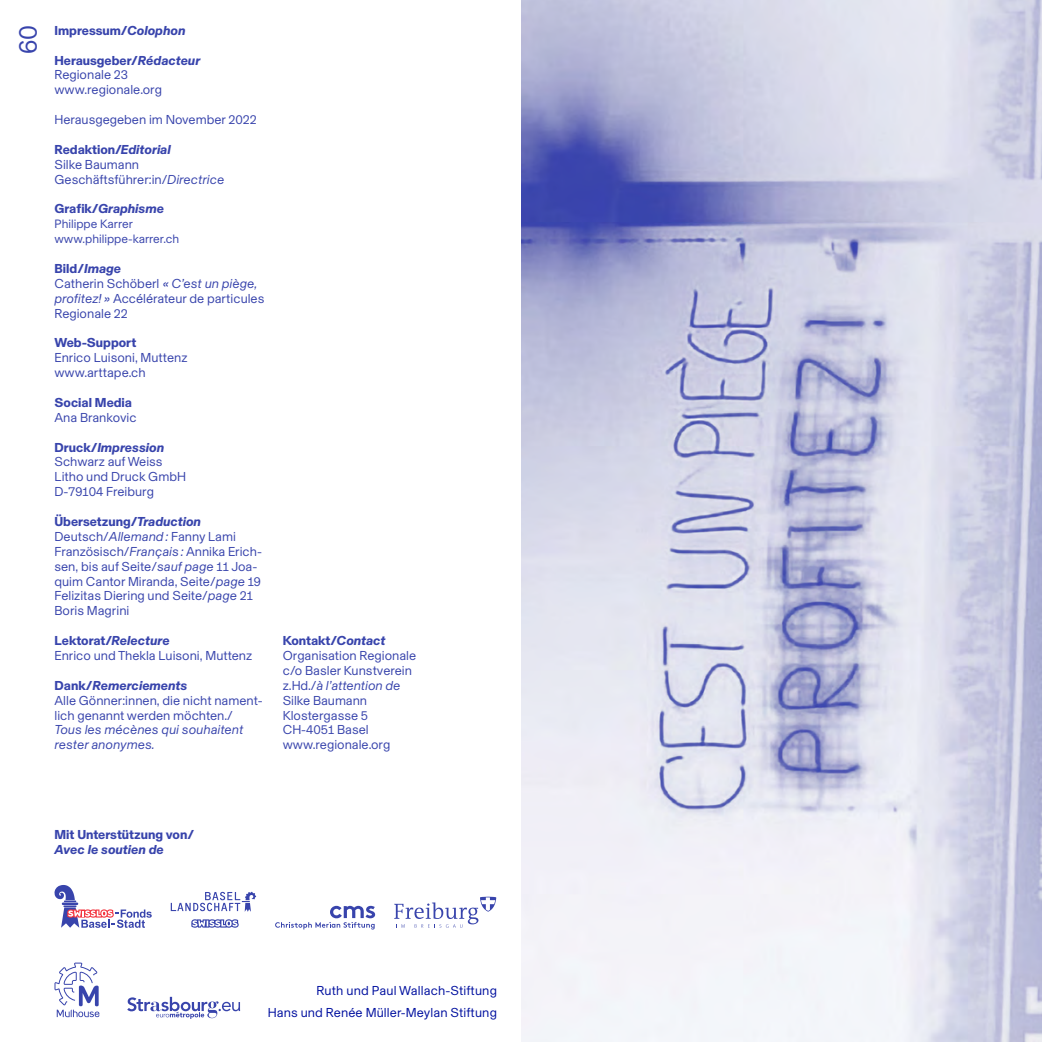
<style>
.page{position:relative;width:1042px;height:1042px;background:#fff}
.page>*{position:absolute;margin:0;border:0;box-sizing:border-box;transform-origin:0 0}
.t1{font:26.25px "Basel";color:#3844ac}
.t2{font:13.12px/14.9px "Basel";color:#3844ac}
.t3{font:700 13.12px "Basel";color:#3844ac}
.t4{font:13.12px/21.7px "Basel";letter-spacing:.005em;color:#00109f;text-align:right}
.t5{font:italic 13.12px/14.9px "Basel";color:#3844ac}
.t6{font:italic 700 13.12px "Basel";color:#3844ac}
.t7{font:12.25px/14.9px "Basel";color:#3844ac}
.s1{font-style:italic}
.s2{font-weight:700}
.s3{font-weight:700;font-style:italic}
.s4{font-style:normal}
</style>
<div class="page">
<img style="left:521px;top:0;width:521px;height:1042px">
<svg style="left:127px;top:997px;width:113px;height:22px"></svg>
<svg style="left:394px;top:896px;width:102px;height:31px"></svg>
<svg style="left:171px;top:892px;width:85px;height:20px"></svg>
<svg style="left:191px;top:919px;width:48px;height:8px"></svg>
<svg style="left:54px;top:885px;width:98px;height:43px"></svg>
<svg style="left:275px;top:906px;width:100px;height:23px"></svg>
<svg style="left:54px;top:962px;width:45px;height:55px"></svg>
<h1 class="t1" style="left:9px;top:54px;width:31px;rotate:-90deg">60</h1>
<p class="t3" style="left:55px;top:20px;width:132px">Impressum/<span class="s1">Colophon</span></p>
<p class="t2" style="left:54px;top:52px;width:147px"><span class="s2">Herausgeber/</span><span class="s3">Rédacteur<br></span>Regionale 23 www.regionale.org</p>
<p class="t2" style="left:54px;top:111px;width:204px">Herausgegeben im November 2022</p>
<p class="t2" style="left:54px;top:141px;width:171px"><span class="s2">Redaktion/</span><span class="s3">Editorial<br></span>Silke Baumann<br>Geschäftsführer:in/<span class="s1">Directrice</span></p>
<p class="t6" style="left:54px;top:199px;width:111px"><span class="s4">Grafik/</span>Graphisme</p>
<p class="t7" style="left:54px;top:216px;width:126px">Philippe Karrer www.philippe-karrer.ch</p>
<p class="t2" style="left:54px;top:260px;width:211px"><span class="s2">Bild/</span><span class="s3">Image<br></span>Catherin Schöberl <span class="s1">« C’est un piège, profitez! »</span> Accélérateur de particules<br>Regionale 22</p>
<p class="t3" style="left:54px;top:333px;width:83px">Web-Support</p>
<p class="t2" style="left:54px;top:349px;width:134px">Enrico Luisoni, Muttenz www.arttape.ch</p>
<p class="t3" style="left:54px;top:392px;width:79px">Social Media</p>
<p class="t2" style="left:54px;top:409px;width:84px">Ana Brankovic</p>
<p class="t2" style="left:54px;top:439px;width:133px"><span class="s2">Druck/</span><span class="s3">Impression<br></span>Schwarz auf Weiss<br>Litho und Druck GmbH<br>D-79104 Freiburg</p>
<p class="t2" style="left:54px;top:513px;width:209px"><span class="s2">Übersetzung/</span><span class="s3">Traduction<br></span>Deutsch/<span class="s1">Allemand :</span> Fanny Lami<br>Französisch/<span class="s1">Français :</span> Annika Erich&shy;sen, bis auf Seite/<span class="s1">sauf page</span> 11 Joa&shy;quim Cantor Miranda, Seite/<span class="s1">page</span> 19<br>Felizitas Diering und Seite/<span class="s1">page</span> 21<br>Boris Magrini</p>
<p class="t2" style="left:54px;top:632px;width:199px"><span class="s2">Lektorat/</span><span class="s3">Relecture<br></span>Enrico und Thekla Luisoni, Muttenz</p>
<p class="t2" style="left:54px;top:677px;width:210px"><span class="s2">Dank/</span><span class="s3">Remerciements<br></span>Alle Gönner:innen, die nicht nament&shy;lich genannt werden möchten./</p>
<p class="t5" style="left:54px;top:721px;width:190px">Tous les mécènes qui souhaitent rester anonymes.</p>
<p class="t2" style="left:283px;top:632px;width:135px"><span class="s2">Kontakt/</span><span class="s3">Contact<br></span>Organisation Regionale c/o Basler Kunstverein z.Hd./<span class="s1">à l’attention de<br></span>Silke Baumann<br>Klostergasse 5<br>CH-4051 Basel www.regionale.org</p>
<p class="t3" style="left:54px;top:824px;width:141px">Mit Unterstützung von/</p>
<p class="t6" style="left:54px;top:839px;width:111px">Avec le soutien de</p>
<p class="t4" style="left:268px;top:979px;width:230px">Ruth und Paul Wallach-Stiftung<br>Hans und Renée Müller-Meylan Stiftung</p>
</div>
